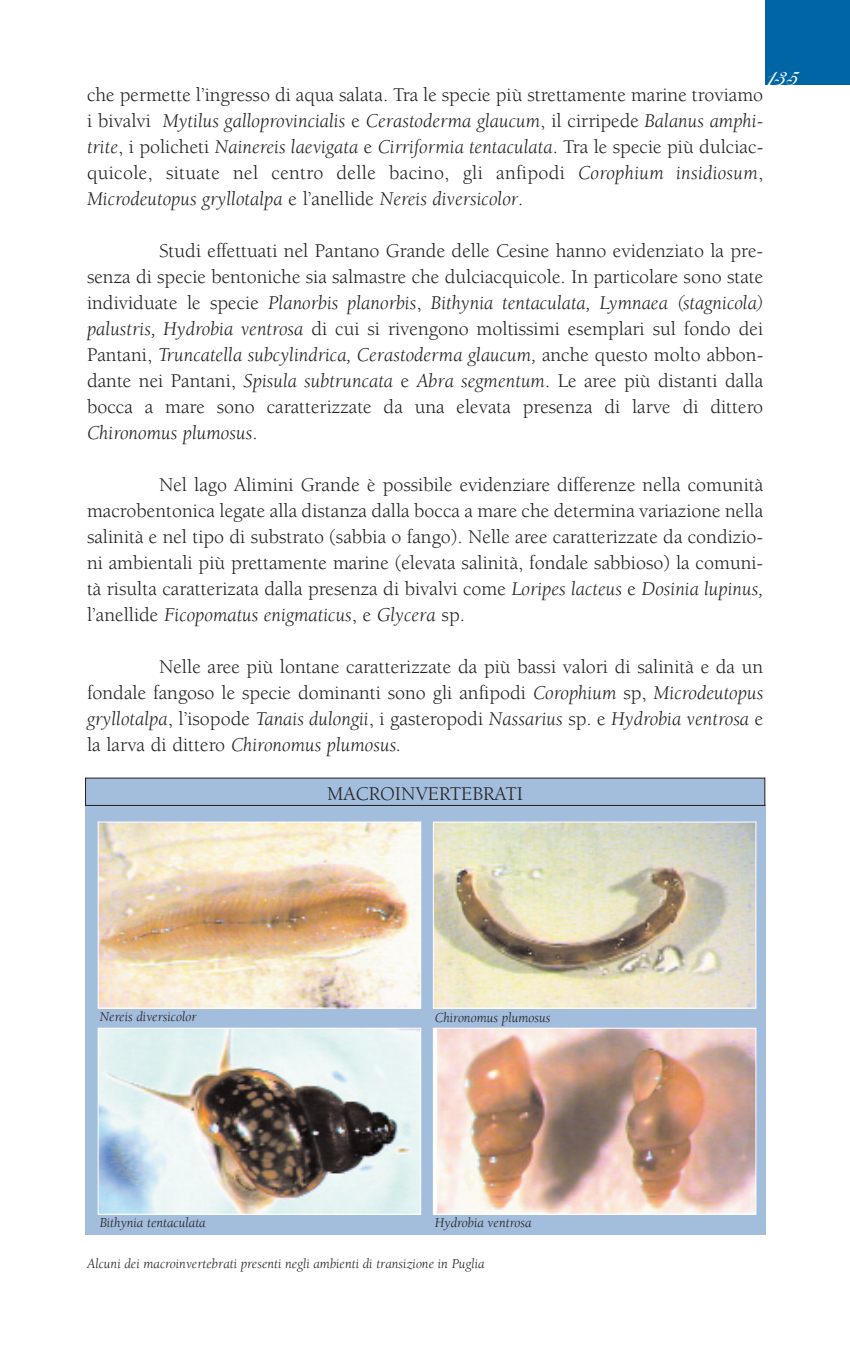
<style>
.page{position:relative;width:850px;height:1360px;background:#fff}
.page>*{position:absolute;margin:0;border:0;box-sizing:border-box;transform-origin:0 0}
.t1{font:50px "Adine Kirnberg Script";color:#fff}
.t2{font:20px/26px "Berkeley";color:#231f20;text-align:justify}
.t3{font:italic 14px "Berkeley";color:#231f20}
.s1{font-style:italic}
</style>
<div class="page">
<div style="left:765px;top:0;width:85px;height:85px;background:#0065a4"></div>
<div style="left:85px;top:804px;width:680px;height:431px;background:#a3bddd"></div>
<div style="left:86px;top:778px;width:679px;height:27px;background:#a3bddd"></div>
<div style="left:85px;top:778px;width:680px;height:28px;border:1px solid #231f20"></div>
<img style="left:100px;top:824px;width:319px;height:183px">
<div style="left:98px;top:822px;width:323px;height:187px;border:1px solid #fff"></div>
<img style="left:100px;top:1030px;width:319px;height:183px">
<div style="left:98px;top:1028px;width:323px;height:187px;border:1px solid #fff"></div>
<img style="left:437px;top:1030px;width:317px;height:183px">
<div style="left:433px;top:1028px;width:323px;height:187px;border:1px solid #fff"></div>
<img style="left:435px;top:824px;width:319px;height:183px">
<div style="left:433px;top:822px;width:323px;height:187px;border:1px solid #fff"></div>
<h1 class="t1" style="left:767px;top:54px;width:32px">135</h1>
<p class="t2" style="left:87px;top:84px;width:678px">che permette l’ingresso di aqua salata. Tra le specie più strettamente marine troviamo i bivalvi <span class="s1">Mytilus galloprovincialis</span> e <span class="s1">Cerastoderma glaucum</span>, il cirripede <span class="s1">Balanus amphi&shy;trite</span>, i policheti <span class="s1">Nainereis laevigata</span> e <span class="s1">Cirriformia tentaculata</span>. Tra le specie più dulciac&shy;quicole, situate nel centro delle bacino, gli anfipodi <span class="s1">Corophium insidiosum</span>, <span class="s1">Microdeutopus gryllotalpa</span> e l’anellide <span class="s1">Nereis diversicolor</span>.</p>
<p class="t2" style="left:87px;top:240px;width:678px;text-indent:72px">Studi effettuati nel Pantano Grande delle Cesine hanno evidenziato la pre&shy;senza di specie bentoniche sia salmastre che dulciacquicole. In particolare sono state individuate le specie <span class="s1">Planorbis planorbis</span>, <span class="s1">Bithynia tentaculata, Lymnaea (stagnicola) palustris, Hydrobia ventrosa</span> di cui si rivengono moltissimi esemplari sul fondo dei Pantani, <span class="s1">Truncatella subcylindrica, Cerastoderma glaucum,</span> anche questo molto abbon&shy;dante nei Pantani, <span class="s1">Spisula subtruncata</span> e <span class="s1">Abra segmentum</span>. Le aree più distanti dalla bocca a mare sono caratterizzate da una elevata presenza di larve di dittero <span class="s1">Chironomus plumosus</span>.</p>
<p class="t2" style="left:87px;top:474px;width:678px;text-indent:72px">Nel lago Alimini Grande è possibile evidenziare differenze nella comunità macrobentonica legate alla distanza dalla bocca a mare che determina variazione nella salinità e nel tipo di substrato (sabbia o fango). Nelle aree caratterizzate da condizio&shy;ni ambientali più prettamente marine (elevata salinità, fondale sabbioso) la comuni&shy;tà risulta caratterizata dalla presenza di bivalvi come <span class="s1">Loripes lacteus</span> e <span class="s1">Dosinia lupinus, </span>l’anellide <span class="s1">Ficopomatus enigmaticus</span>, e <span class="s1">Glycera</span> sp.</p>
<p class="t2" style="left:87px;top:656px;width:678px;text-indent:72px">Nelle aree più lontane caratterizzate da più bassi valori di salinità e da un fondale fangoso le specie dominanti sono gli anfipodi <span class="s1">Corophium</span> sp, <span class="s1">Microdeutopus gryllotalpa</span>, l’isopode <span class="s1">Tanais dulongii</span>, i gasteropodi <span class="s1">Nassarius</span> sp. e <span class="s1">Hydrobia ventrosa</span> e la larva di dittero <span class="s1">Chironomus plumosus.</span></p>
<p class="t2" style="left:327px;top:782px;width:197px">MACROINVERTEBRATI</p>
<p class="t3" style="left:100px;top:1011px;width:98px">Nereis diversicolor</p>
<p class="t3" style="left:435px;top:1012px;width:117px">Chironomus plumosus</p>
<p class="t3" style="left:100px;top:1218px;width:108px">Bithynia tentaculata</p>
<p class="t3" style="left:435px;top:1217px;width:98px">Hydrobia ventrosa</p>
<p class="t3" style="left:87px;top:1258px;width:399px">Alcuni dei macroinvertebrati presenti negli ambienti di transizione in Puglia</p>
</div>
